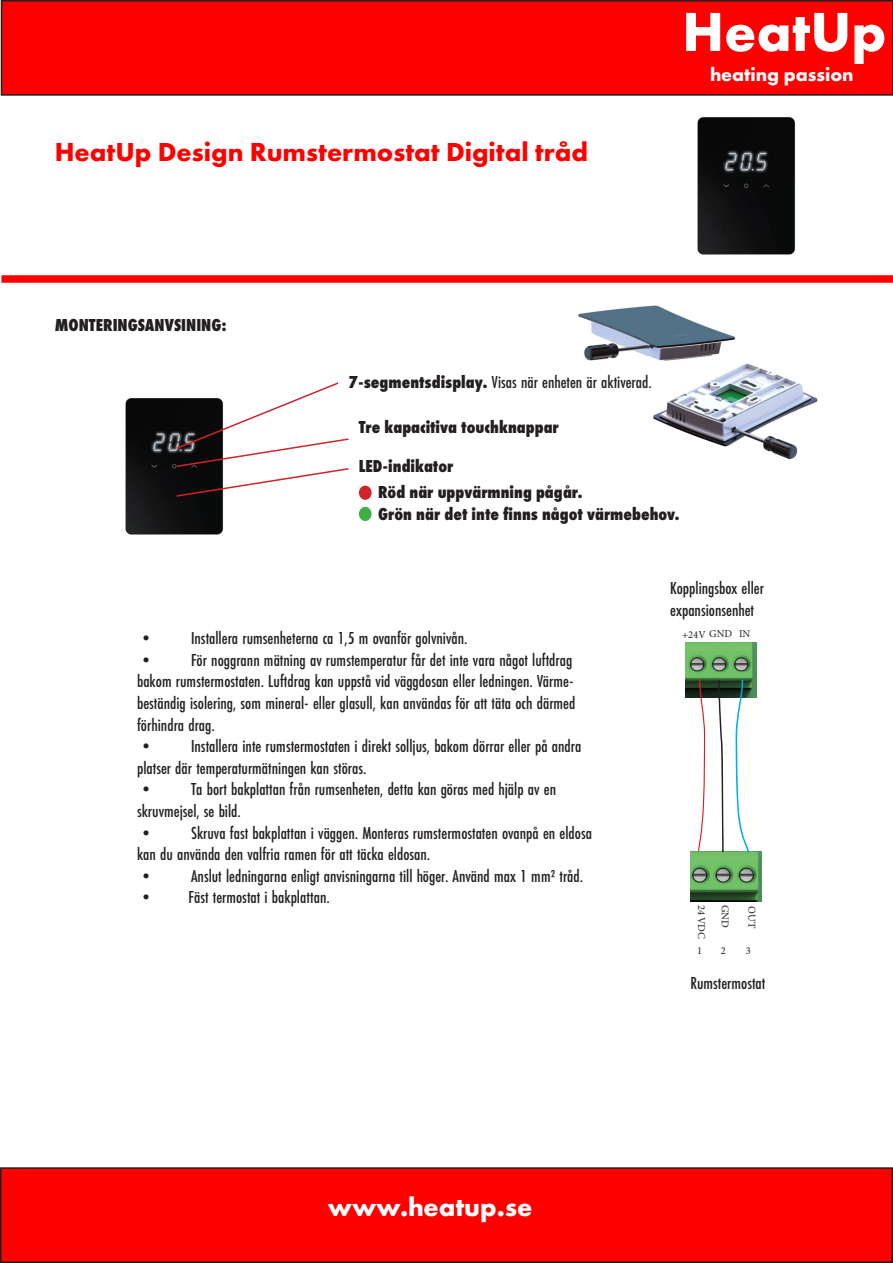
<style>
.page{position:relative;width:893px;height:1263px;background:#fff}
.page>*{position:absolute;margin:0;border:0;box-sizing:border-box;transform-origin:0 0}
.t1{font:700 57px "Futura PT";color:#fff}
.t2{font:700 27px "Futura PT";color:#f00}
.t3{font:700 27px "Futura PT";color:#fff}
.t4{font:700 19.5px "Futura PT";color:#fff}
.t5{font:500 18px/21.6px "Futura PT Cond";color:#231f20}
.t6{font:800 18px "Futura PT Cond";color:#231f20}
.t7{font:10.5px "Minion Pro";color:#231f20}
.s1{font-weight:800}
</style>
<div class="page">
<img style="left:125px;top:398px;width:99px;height:137px">
<div style="left:2px;top:1px;width:891px;height:94px;background:#f00"></div>
<div style="left:1px;top:0;width:892px;height:96px;border:2px solid #231f20"></div>
<div style="left:2px;top:275px;width:891px;height:8px;background:#f00"></div>
<div style="left:1px;top:1168px;width:891px;height:94px;background:#f00"></div>
<div style="left:0;top:1167px;width:893px;height:96px;border:2px solid #231f20"></div>
<div style="left:359px;top:486px;width:13px;height:14px;background:#d1232a;border-radius:50%"></div>
<div style="left:359px;top:507px;width:13px;height:14px;background:#40ae49;border-radius:50%"></div>
<img style="left:691px;top:851px;width:71px;height:50px">
<img style="left:685px;top:642px;width:71px;height:55px">
<svg style="left:175px;top:382px;width:174px;height:116px"></svg>
<img style="left:697px;top:117px;width:99px;height:138px">
<img style="left:579px;top:305px;width:156px;height:56px">
<img style="left:654px;top:363px;width:163px;height:95px">
<svg style="left:735px;top:680px;width:14px;height:173px"></svg>
<svg style="left:718px;top:680px;width:6px;height:172px"></svg>
<svg style="left:698px;top:680px;width:7px;height:171px"></svg>
<p class="t2" style="left:55px;top:134px;width:535px">HeatUp Design Rumstermostat Digital tråd</p>
<p class="t1" style="left:682px;top:-5px;width:206px">HeatUp</p>
<p class="t4" style="left:710px;top:62px;width:145px">heating passion</p>
<p class="t6" style="left:55px;top:314px;width:174px">MONTERINGSANVSINING:</p>
<p class="t5" style="left:349px;top:371px;width:305px"><span class="s1">7-segmentsdisplay.</span> Visas när enheten är aktiverad.</p>
<p class="t6" style="left:359px;top:416px;width:201px">Tre kapacitiva touchknappar</p>
<p class="t6" style="left:359px;top:456px;width:96px">LED-indikator</p>
<p class="t6" style="left:378px;top:481px;width:206px">Röd när uppvärmning pågår.</p>
<p class="t6" style="left:378px;top:503px;width:303px">Grön när det inte finns något värmebehov.</p>
<p class="t5" style="left:137px;top:627px;width:332px">• Installera rumsenheterna ca 1,5 m ovanför golvnivån.</p>
<p class="t5" style="left:137px;top:649px;width:440px">• För noggrann mätning av rumstemperatur får det inte vara något luftdrag bakom rumstermostaten. Luftdrag kan uppstå vid väggdosan eller ledningen. Värme&shy;beständig isolering, som mineral- eller glasull, kan användas för att täta och därmed förhindra drag.</p>
<p class="t5" style="left:137px;top:735px;width:446px">• Installera inte rumstermostaten i direkt solljus, bakom dörrar eller på andra platser där temperaturmätningen kan störas.</p>
<p class="t5" style="left:137px;top:778px;width:420px">• Ta bort bakplattan från rumsenheten, detta kan göras med hjälp av en skruvmejsel, se bild.</p>
<p class="t5" style="left:137px;top:822px;width:456px">• Skruva fast bakplattan i väggen. Monteras rumstermostaten ovanpå en eldosa kan du använda den valfria ramen för att täcka eldosan.</p>
<p class="t5" style="left:137px;top:865px;width:448px">• Anslut ledningarna enligt anvisningarna till höger. Använd max 1 mm² tråd.</p>
<p class="t5" style="left:137px;top:886px;width:194px">• Fäst termostat i bakplattan.</p>
<p class="t5" style="left:670px;top:577px;width:95px">Kopplingsbox eller expansionsenhet</p>
<p class="t7" style="left:682px;top:627px;width:52px">+24V GND</p>
<p class="t7" style="left:739px;top:627px;width:13px">IN</p>
<p class="t7" style="left:708px;top:904px;width:36px;rotate:90deg">24 VDC</p>
<p class="t7" style="left:759px;top:906px;width:23px;rotate:90deg">OUT</p>
<p class="t7" style="left:732px;top:904px;width:25px;rotate:90deg">GND</p>
<p class="t7" style="left:697px;top:943px;width:7px">1</p>
<p class="t7" style="left:721px;top:943px;width:7px">2</p>
<p class="t7" style="left:746px;top:944px;width:7px">3</p>
<p class="t5" style="left:691px;top:972px;width:76px">Rumstermostat</p>
<p class="t3" style="left:328px;top:1190px;width:206px">www.heatup.se</p>
</div>
